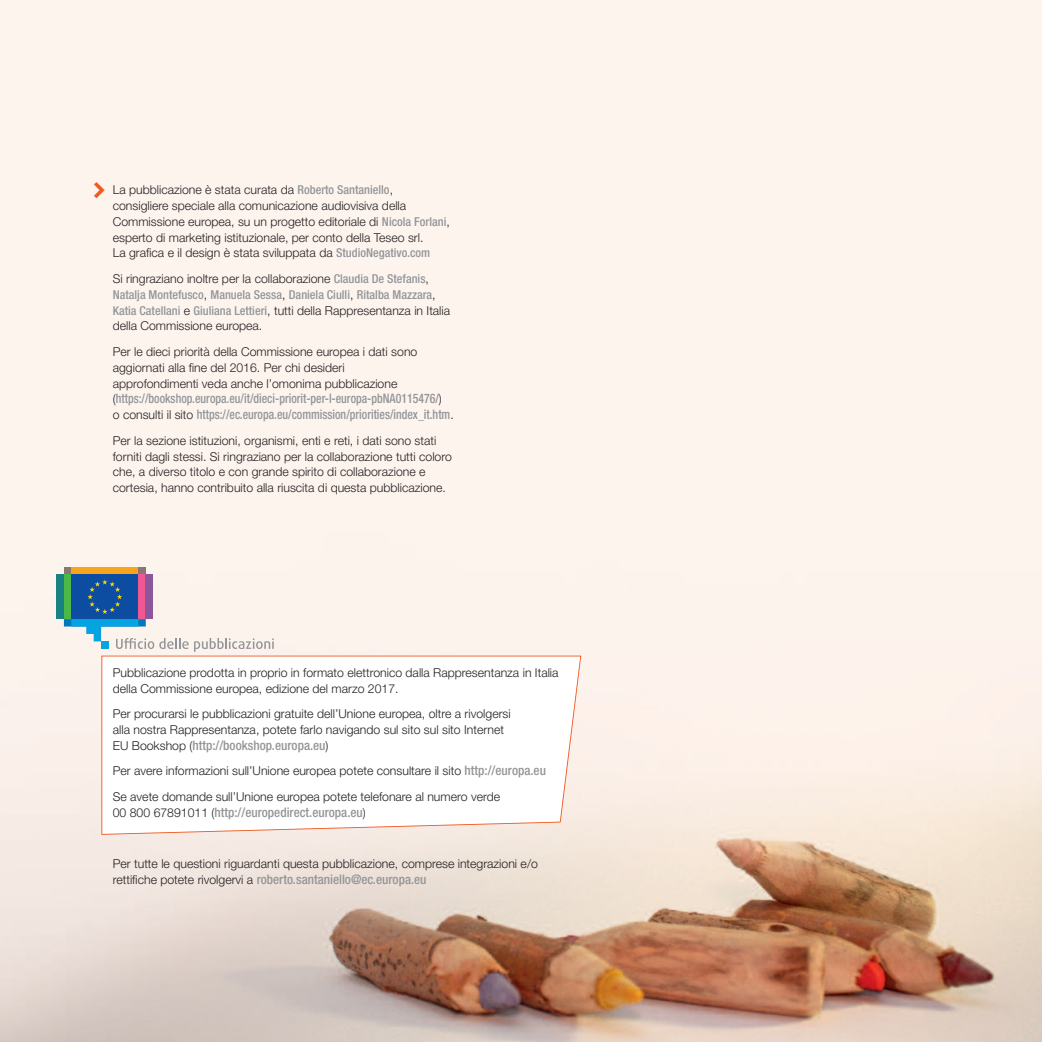
<style>
.page{position:relative;width:1042px;height:1042px;background:#fff}
.page>*{position:absolute;margin:0;border:0;box-sizing:border-box;transform-origin:0 0}
.t1{font:500 condensed 13.12px/15.8px "Helvetica Neue LT Com";color:#939598;scale:.9 1}
.t2{font:500 condensed 13.12px "Helvetica Neue LT Com";color:#939598}
.t3{font:300 12.25px/15.8px "Helvetica Neue LT Com";color:#231f20}
.t4{font:500 condensed 12.25px/15.8px "Helvetica Neue LT Com";color:#939598}
.s1{font-weight:500;font-stretch:condensed;color:#939598}
.s2{font-weight:300;font-stretch:normal;color:#231f20}
.s3{font-weight:300;font-stretch:normal;font-size:12.25px;color:#231f20}
.s4{font-weight:500;font-stretch:condensed;font-size:13.12px;color:#939598}
</style>
<div class="page">
<img style="left:0;top:0;width:1042px;height:1042px">
<svg style="left:101px;top:655px;width:480px;height:180px"></svg>
<div style="left:64px;top:567px;width:82px;height:7px;background:#8c7575"></div>
<div style="left:71px;top:567px;width:67px;height:7px;background:#f9a51b"></div>
<div style="left:138px;top:574px;width:8px;height:45px;background:#f05894"></div>
<div style="left:146px;top:574px;width:7px;height:45px;background:#8b579a"></div>
<div style="left:64px;top:574px;width:7px;height:45px;background:#4cb848"></div>
<div style="left:56px;top:574px;width:8px;height:45px;background:#188282"></div>
<div style="left:71px;top:574px;width:67px;height:45px;background:#0d4da1"></div>
<svg style="left:64px;top:579px;width:210px;height:73px"></svg>
<svg style="left:94px;top:182px;width:11px;height:16px"></svg>
<p class="t3" style="left:113px;top:182px;width:338px">La pubblicazione è stata curata da <span class="s1">Roberto Santaniello</span>, consigliere speciale alla comunicazione audiovisiva della Commissione europea, su un progetto editoriale di <span class="s1">Nicola Forlani</span>, esperto di marketing istituzionale, per conto della Teseo srl.<br>La grafica e il design è stata sviluppata da <span class="s1">StudioNegativo.com</span></p>
<p class="t4" style="left:113px;top:271px;width:339px"><span class="s2">Si ringraziano inoltre per la collaborazione</span> Claudia De Stefanis<span class="s2">, </span>Natalja Montefusco<span class="s2">,</span> Manuela Sessa<span class="s2">,</span> Daniela Ciulli<span class="s2">,</span> Ritalba Mazzara<span class="s2">, </span>Katia Catellani <span class="s2">e</span> Giuliana Lettieri<span class="s2">, tutti della Rappresentanza in Italia della Commissione europea.</span></p>
<p class="t3" style="left:113px;top:343px;width:306px">Per le dieci priorità della Commissione europea i dati sono aggiornati alla fine del 2016. Per chi desideri approfondimenti veda anche l’omonima pubblicazione</p>
<p class="t1" style="left:113px;top:391px;width:380px"><span class="s3">(</span>https://bookshop.europa.eu/it/dieci-priorit-per-l-europa-pbNA0115476/<span class="s3">)<br>o consulti il sito</span> https://ec.europa.eu/commission/priorities/index_it.htm<span class="s3">.</span></p>
<p class="t3" style="left:113px;top:432px;width:341px">Per la sezione istituzioni, organismi, enti e reti, i dati sono stati forniti dagli stessi. Si ringraziano per la collaborazione tutti coloro che, a diverso titolo e con grande spirito di collaborazione e cortesia, hanno contribuito alla riuscita di questa pubblicazione.</p>
<p class="t3" style="left:113px;top:664px;width:447px">Pubblicazione prodotta in proprio in formato elettronico dalla Rappresentanza in Italia della Commissione europea, edizione del marzo 2017.</p>
<p class="t3" style="left:113px;top:706px;width:399px">Per procurarsi le pubblicazioni gratuite dell’Unione europea, oltre a rivolgersi alla nostra Rappresentanza, potete farlo navigando sul sito sul sito Internet</p>
<p class="t2" style="left:113px;top:737px;width:217px"><span class="s3">EU Bookshop (</span>http://bookshop.europa.eu<span class="s3">)</span></p>
<p class="t3" style="left:113px;top:758px;width:435px;line-height:25.7px">Per avere informazioni sull’Unione europea potete consultare il sito <span class="s4">http://europa.eu<br></span>Se avete domande sull’Unione europea potete telefonare al numero verde</p>
<p class="t2" style="left:113px;top:804px;width:255px"><span class="s3">00 800 67891011 (</span>http://europedirect.europa.eu<span class="s3">)</span></p>
<p class="t3" style="left:113px;top:856px;width:426px">Per tutte le questioni riguardanti questa pubblicazione, comprese integrazioni e/o</p>
<p class="t2" style="left:113px;top:871px;width:315px"><span class="s3">rettifiche potete rivolgervi a</span> roberto.santaniello@ec.europa.eu</p>
</div>
